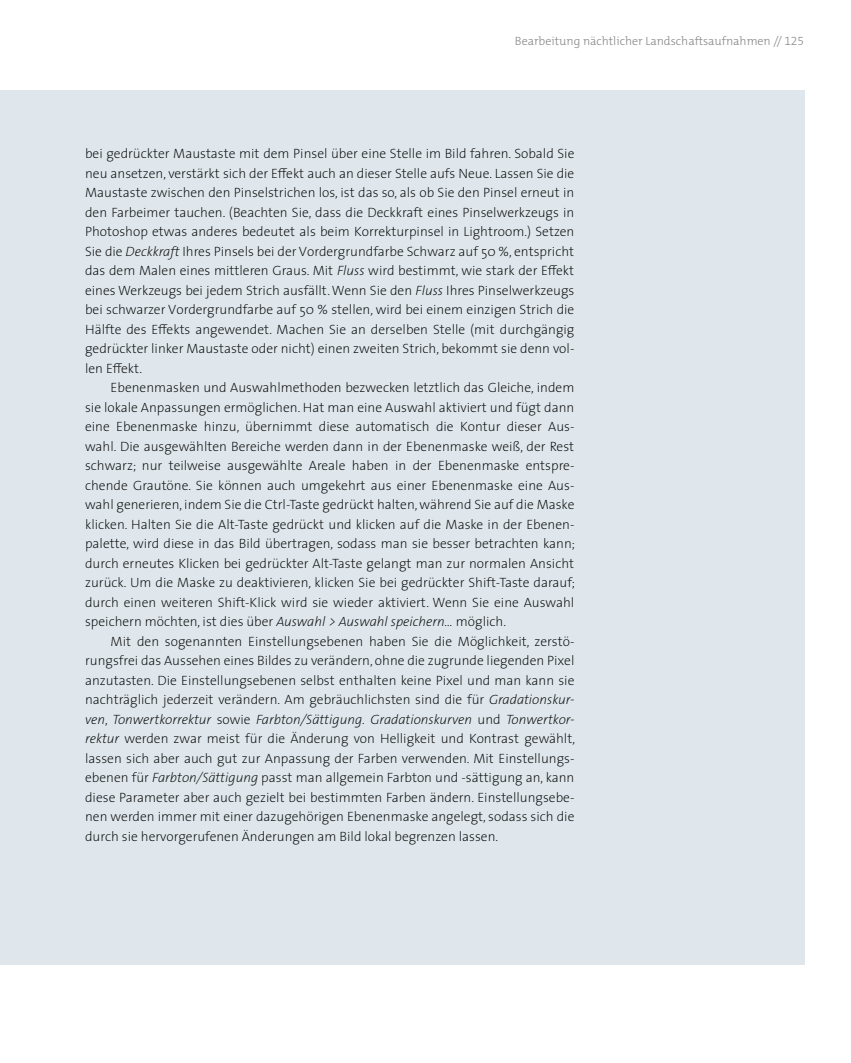
<style>
.page{position:relative;width:851px;height:1063px;background:#fff}
.page>*{position:absolute;margin:0;border:0;box-sizing:border-box;transform-origin:0 0}
.t1{font:200 13.5px/19.5px "The Sans";color:#060606;text-align:justify}
.t2{font:italic 200 13.5px "The Sans B W2";color:#060606}
.t3{font:300 12px "The Mix Os F";color:#878787}
.s1{font-family:"The Sans B W2";font-style:italic}
.s2{font-family:"The Sans";font-style:normal}
</style>
<div class="page">
<div style="left:0;top:90px;width:804px;height:874px;background:#dfe7ec"></div>
<p class="t3" style="left:515px;top:33px;width:291px">Bearbeitung nächtlicher Landschaftsaufnahmen // 125</p>
<p class="t1" style="left:85px;top:145px;width:491px">bei gedrückter Maustaste mit dem Pinsel über eine Stelle im Bild fahren. Sobald Sie neu ansetzen, verstärkt sich der Effekt auch an dieser Stelle aufs Neue. Lassen Sie die Maustaste zwischen den Pinselstrichen los, ist das so, als ob Sie den Pinsel erneut in den Farbeimer tauchen. (Beachten Sie, dass die Deckkraft eines Pinselwerkzeugs in Photoshop etwas anderes bedeutet als beim Korrekturpinsel in Lightroom.) Setzen Sie die <span class="s1">Deckkraft</span> Ihres Pinsels bei der Vordergrundfarbe Schwarz auf 50 %, entspricht das dem Malen eines mittleren Graus. Mit <span class="s1">Fluss</span> wird bestimmt, wie stark der Effekt eines Werkzeugs bei jedem Strich ausfällt. Wenn Sie den <span class="s1">Fluss</span> Ihres Pinselwerkzeugs bei schwarzer Vordergrundfarbe auf 50 % stellen, wird bei einem einzigen Strich die Hälfte des Effekts angewendet. Machen Sie an derselben Stelle (mit durchgängig gedrückter linker Maustaste oder nicht) einen zweiten Strich, bekommt sie denn vol&shy;len Effekt.</p>
<p class="t1" style="left:85px;top:378px;width:491px;text-indent:26px">Ebenenmasken und Auswahlmethoden bezwecken letztlich das Gleiche, indem sie lokale Anpassungen ermöglichen. Hat man eine Auswahl aktiviert und fügt dann eine Ebenenmaske hinzu, übernimmt diese automatisch die Kontur dieser Aus&shy;wahl. Die ausgewählten Bereiche werden dann in der Ebenenmaske weiß, der Rest schwarz; nur teilweise ausgewählte Areale haben in der Ebenenmaske entspre&shy;chende Grautöne. Sie können auch umgekehrt aus einer Ebenenmaske eine Aus&shy;wahl generieren, indem Sie die Ctrl-Taste gedrückt halten, während Sie auf die Maske klicken. Halten Sie die Alt-Taste gedrückt und klicken auf die Maske in der Ebenen&shy;palette, wird diese in das Bild übertragen, sodass man sie besser betrachten kann; durch erneutes Klicken bei gedrückter Alt-Taste gelangt man zur normalen Ansicht zurück. Um die Maske zu deaktivieren, klicken Sie bei gedrückter Shift-Taste darauf; durch einen weiteren Shift-Klick wird sie wieder aktiviert. Wenn Sie eine Auswahl speichern möchten, ist dies über <span class="s1">Auswahl &gt; Auswahl speichern…</span> möglich.</p>
<p class="t1" style="left:85px;top:632px;width:490px;text-indent:26px">Mit den sogenannten Einstellungsebenen haben Sie die Möglichkeit, zerstö&shy;rungsfrei das Aussehen eines Bildes zu verändern, ohne die zugrunde liegenden Pixel anzutasten. Die Einstellungsebenen selbst enthalten keine Pixel und man kann sie nachträglich jederzeit verändern. Am gebräuchlichsten sind die für <span class="s1">Gradationskur-</span></p>
<p class="t2" style="left:85px;top:711px;width:490px">ven<span class="s2">,</span> Tonwertkorrektur <span class="s2">sowie</span> Farbton/Sättigung. Gradationskurven <span class="s2">und</span> Tonwertkor-</p>
<p class="t1" style="left:85px;top:729px;width:491px"><span class="s1">rektur</span> werden zwar meist für die Änderung von Helligkeit und Kontrast gewählt, lassen sich aber auch gut zur Anpassung der Farben verwenden. Mit Einstellungs&shy;ebenen für <span class="s1">Farbton/Sättigung</span> passt man allgemein Farbton und -sättigung an, kann diese Parameter aber auch gezielt bei bestimmten Farben ändern. Einstellungsebe&shy;nen werden immer mit einer dazugehörigen Ebenenmaske angelegt, sodass sich die durch sie hervorgerufenen Änderungen am Bild lokal begrenzen lassen.</p>
</div>
